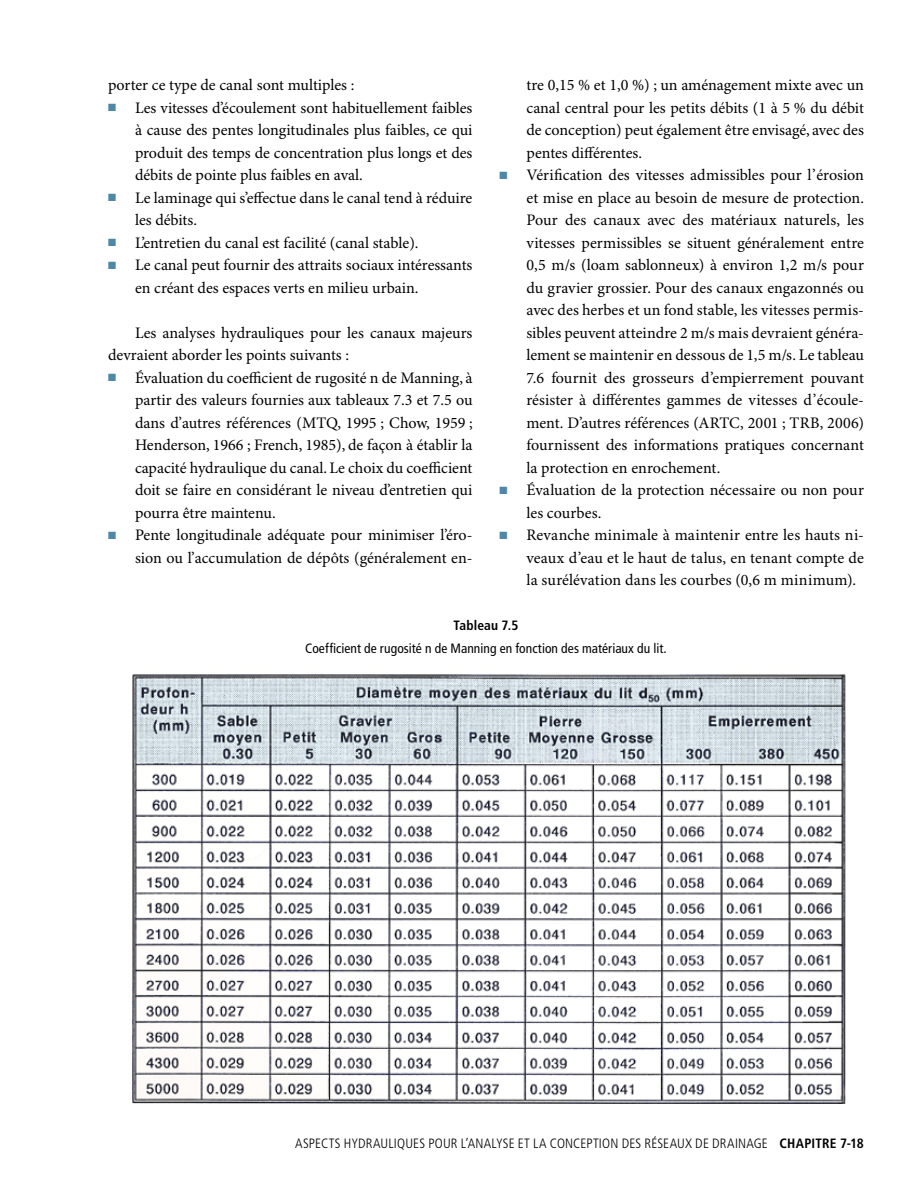
<style>
.page{position:relative;width:918px;height:1188px;background:#fff}
.page>*{position:absolute;margin:0;border:0;box-sizing:border-box;transform-origin:0 0}
.t1{font:16.05px/22.5px "Minion Pro";color:#000;text-align:justify}
.t2{font:300 condensed 13.5px "Frutiger";letter-spacing:.01em;color:#000}
.t3{font:condensed 13.5px "Frutiger";letter-spacing:.005em;color:#000}
.t4{font:700 condensed 13.5px "Frutiger";letter-spacing:.01em;color:#000}
.s1{color:#4f87a8}
.s2{font-weight:700}
</style>
<div class="page">
<img style="left:132px;top:674px;width:714px;height:430px">
<p class="t1" style="left:108px;top:74px;width:248px">porter ce type de canal sont multiples :</p>
<p class="t1" style="left:135px;top:97px;width:339px;text-indent:-27px"><span class="s1">■</span> Les vitesses d’écoulement sont habituellement faibles à cause des pentes longitudinales plus faibles, ce qui produit des temps de concentration plus longs et des débits de pointe plus faibles en aval.</p>
<p class="t1" style="left:135px;top:187px;width:339px;text-indent:-27px"><span class="s1">■</span> Le laminage qui s’effectue dans le canal tend à réduire les débits.</p>
<p class="t1" style="left:108px;top:232px;width:312px"><span class="s1">■</span> L’entretien du canal est facilité (canal stable).</p>
<p class="t1" style="left:135px;top:254px;width:339px;text-indent:-27px"><span class="s1">■</span> Le canal peut fournir des attraits sociaux intéressants en créant des espaces verts en milieu urbain.</p>
<p class="t1" style="left:108px;top:322px;width:366px;text-indent:27px">Les analyses hydrauliques pour les canaux majeurs devraient aborder les points suivants :</p>
<p class="t1" style="left:135px;top:367px;width:339px;text-indent:-27px"><span class="s1">■</span> Évaluation du coefficient de rugosité n de Manning, à partir des valeurs fournies aux tableaux 7.3 et 7.5 ou dans d’autres références (MTQ, 1995 ; Chow, 1959 ; Henderson, 1966 ; French, 1985), de façon à établir la capacité hydraulique du canal. Le choix du coefficient doit se faire en considérant le niveau d’entretien qui pourra être maintenu.</p>
<p class="t1" style="left:108px;top:524px;width:366px;text-align:right"><span class="s1">■</span> Pente longitudinale adéquate pour minimiser l’éro&shy;sion ou l’accumulation de dépôts (généralement en-</p>
<p class="t1" style="left:526px;top:74px;width:339px">tre 0,15 % et 1,0 %) ; un aménagement mixte avec un canal central pour les petits débits (1 à 5 % du débit de conception) peut également être envisagé, avec des pentes différentes.</p>
<p class="t1" style="left:526px;top:164px;width:339px;text-indent:-27px"><span class="s1">■</span> Vérification des vitesses admissibles pour l’érosion et mise en place au besoin de mesure de protection.<br>Pour des canaux avec des matériaux naturels, les vitesses permissibles se situent généralement entre 0,5 m/s (loam sablonneux) à environ 1,2 m/s pour du gravier grossier. Pour des canaux engazonnés ou avec des herbes et un fond stable, les vitesses permis&shy;sibles peuvent atteindre 2 m/s mais devraient généra&shy;lement se maintenir en dessous de 1,5 m/s. Le tableau 7.6 fournit des grosseurs d’empierrement pouvant résister à différentes gammes de vitesses d’écoule&shy;ment. D’autres références (ARTC, 2001 ; TRB, 2006) fournissent des informations pratiques concernant la protection en enrochement.</p>
<p class="t1" style="left:526px;top:479px;width:339px;text-indent:-27px"><span class="s1">■</span> Évaluation de la protection nécessaire ou non pour les courbes.</p>
<p class="t1" style="left:526px;top:524px;width:339px;text-indent:-27px"><span class="s1">■</span> Revanche minimale à maintenir entre les hauts ni&shy;veaux d’eau et le haut de talus, en tenant compte de la surélévation dans les courbes (0,6 m minimum).</p>
<p class="t4" style="left:454px;top:617px;width:66px">Tableau 7.5</p>
<p class="t3" style="left:305px;top:640px;width:363px">Coefficient de rugosité n de Manning en fonction des matériaux du lit.</p>
<p class="t2" style="left:295px;top:1135px;width:570px">ASPECTS HYDRAULIQUES POUR L’ANALYSE ET LA CONCEPTION DES RÉSEAUX DE DRAINAGE <span class="s2">CHAPITRE 7-18</span></p>
</div>
